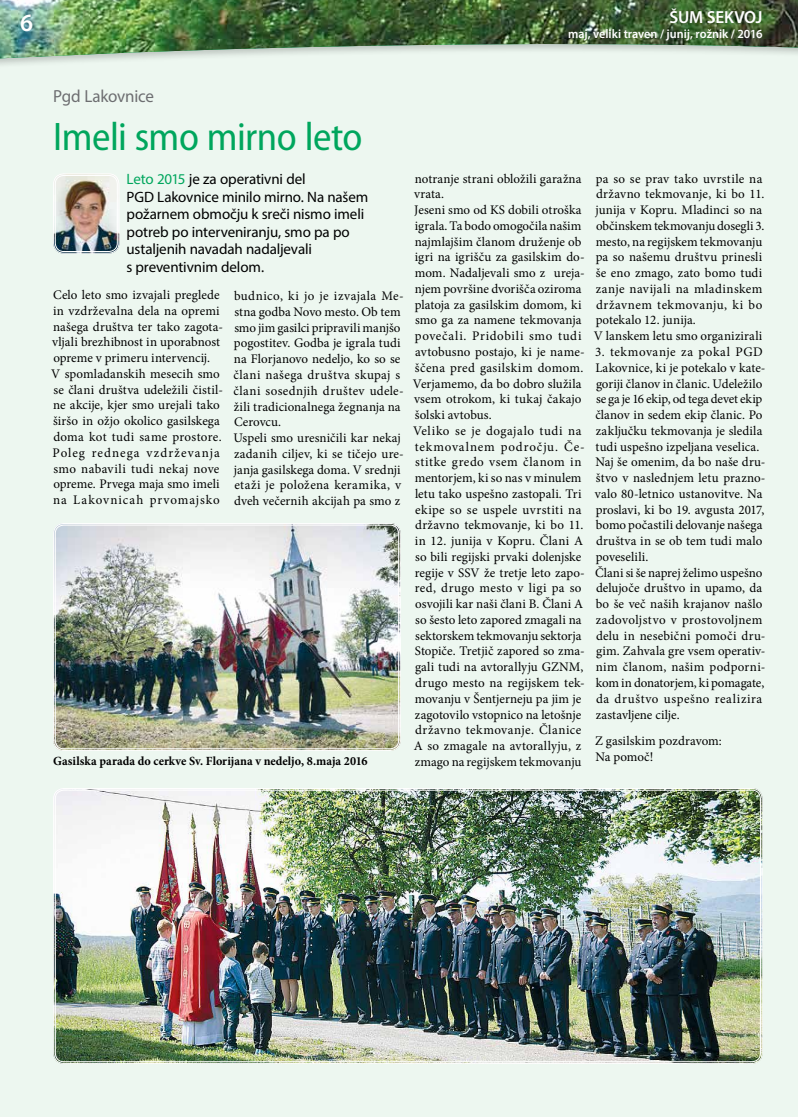
<style>
.page{position:relative;width:798px;height:1117px;background:#fff}
.page>*{position:absolute;margin:0;border:0;box-sizing:border-box;transform-origin:0 0}
.t1{font:semi-condensed 40px "Myriad Pro";letter-spacing:-.015em;color:#00a65d}
.t2{font:600 25px "Myriad Pro";color:#fff}
.t3{font:17.5px "Myriad Pro";letter-spacing:-.015em;color:#6d6e71}
.t4{font:600 17.5px "Myriad Pro";letter-spacing:-.01em;color:#fff}
.t5{font:15px/17.5px "Myriad Pro";letter-spacing:-.005em;color:#000}
.t6{font:13.12px/15.8px "Minion Pro";letter-spacing:.01em;color:#000}
.t7{font:700 12.5px "Minion Pro";letter-spacing:.005em;color:#000}
.t8{font:600 12.5px "Myriad Pro";color:#fff}
.s1{color:#00a65d}
</style>
<div class="page">
<div style="left:0;top:94px;width:797px;height:1022px;background:#edf7f0"></div>
<div style="left:0;top:76px;width:797px;height:18px;background:#edf7f0"></div>
<img style="left:0;top:0;width:797px;height:76px">
<img style="left:53px;top:523px;width:347px;height:227px">
<div style="left:55px;top:524px;width:344px;height:225px;border:1px solid #fff;border-radius:9px"></div>
<img style="left:53px;top:788px;width:709px;height:275px">
<img style="left:53px;top:173px;width:66px;height:80px">
<div style="left:53px;top:173px;width:66px;height:80px;border:1px solid #fff;border-radius:10px"></div>
<div style="left:55px;top:175px;width:63px;height:77px;border:1px solid #fff;border-radius:9px"></div>
<h2 class="t2" style="left:20px;top:6px;width:14px">6</h2>
<h3 class="t4" style="left:669px;top:6px;width:94px">ŠUM SEKVOJ</h3>
<p class="t8" style="left:567px;top:26px;width:196px">maj, veliki traven / junij, rožnik / 2016</p>
<h3 class="t3" style="left:53px;top:85px;width:102px">Pgd Lakovnice</h3>
<h1 class="t1" style="left:53px;top:112px;width:310px">Imeli smo mirno leto</h1>
<p class="t5" style="left:126px;top:170px;width:243px"><span class="s1">Leto 2015</span> je za operativni del<br>PGD Lakovnice minilo mirno. Na našem požarnem območju k sreči nismo imeli potreb po interveniranju, smo pa po ustaljenih navadah nadaljevali<br>s preventivnim delom.</p>
<p class="t6" style="left:51px;top:287px;width:173px">Celo leto smo izvajali preglede in vzdrževalna dela na opremi našega društva ter tako zagota&shy;vljali brezhibnost in uporabnost opreme v primeru intervencij.<br>V spomladanskih mesecih smo se člani društva udeležili čistil&shy;ne akcije, kjer smo urejali tako širšo in ožjo okolico gasilskega doma kot tudi same prostore.<br>Poleg rednega vzdrževanja smo nabavili tudi nekaj nove opreme. Prvega maja smo imeli na Lakovnicah prvomajsko</p>
<p class="t6" style="left:233px;top:288px;width:172px">budnico, ki jo je izvajala Me&shy;stna godba Novo mesto. Ob tem smo jim gasilci pripravili manjšo pogostitev. Godba je igrala tudi na Florjanovo nedeljo, ko so se člani našega društva skupaj s člani sosednjih društev udele&shy;žili tradicionalnega žegnanja na<br>Cerovcu.<br>Uspeli smo uresničili kar nekaj zadanih ciljev, ki se tičejo ure&shy;janja gasilskega doma. V srednji etaži je položena keramika, v dveh večernih akcijah pa smo z</p>
<p class="t7" style="left:53px;top:752px;width:315px">Gasilska parada do cerkve Sv. Florijana v nedeljo, 8.maja 2016</p>
<p class="t6" style="left:413px;top:170px;width:173px">notranje strani obložili garažna vrata.<br>Jeseni smo od KS dobili otroška igrala. Ta bodo omogočila našim najmlajšim članom druženje ob igri na igrišču za gasilskim do&shy;mom. Nadaljevali smo z ureja&shy;njem površine dvorišča oziroma platoja za gasilskim domom, ki smo ga za namene tekmovanja povečali. Pridobili smo tudi avtobusno postajo, ki je name&shy;ščena pred gasilskim domom.<br>Verjamemo, da bo dobro služila vsem otrokom, ki tukaj čakajo šolski avtobus.<br>Veliko se je dogajalo tudi na tekmovalnem področju. Če&shy;stitke gredo vsem članom in mentorjem, ki so nas v minulem letu tako uspešno zastopali. Tri ekipe so se uspele uvrstiti na državno tekmovanje, ki bo 11. in 12. junija v Kopru. Člani A so bili regijski prvaki dolenjske regije v SSV že tretje leto zapo&shy;red, drugo mesto v ligi pa so osvojili kar naši člani B. Člani A so šesto leto zapored zmagali na sektorskem tekmovanju sektorja<br>Stopiče. Tretjič zapored so zma&shy;gali tudi na avtorallyju GZNM, drugo mesto na regijskem tek&shy;movanju v Šentjerneju pa jim je zagotovilo vstopnico na letošnje državno tekmovanje. Članice<br>A so zmagale na avtorallyju, z zmago na regijskem tekmovanju</p>
<p class="t6" style="left:593px;top:170px;width:172px">pa so se prav tako uvrstile na državno tekmovanje, ki bo 11. junija v Kopru. Mladinci so na občinskem tekmovanju dosegli 3. mesto, na regijskem tekmovanju pa so našemu društvu prinesli še eno zmago, zato bomo tudi zanje navijali na mladinskem državnem tekmovanju, ki bo potekalo 12. junija.<br>V lanskem letu smo organizirali</p>
<p class="t6" style="left:594px;top:344px;width:172px">3. tekmovanje za pokal PGD<br>Lakovnice, ki je potekalo v kate&shy;goriji članov in članic. Udeležilo se ga je 16 ekip, od tega devet ekip članov in sedem ekip članic. Po zaključku tekmovanja je sledila tudi uspešno izpeljana veselica.<br>Naj še omenim, da bo naše dru&shy;štvo v naslednjem letu prazno&shy;valo 80-letnico ustanovitve. Na proslavi, ki bo 19. avgusta 2017, bomo počastili delovanje našega društva in se ob tem tudi malo poveselili.<br>Člani si še naprej želimo uspešno delujoče društvo in upamo, da bo še več naših krajanov našlo zadovoljstvo v prostovoljnem delu in nesebični pomoči dru&shy;gim. Zahvala gre vsem operativ&shy;nim članom, našim podporni&shy;kom in donatorjem, ki pomagate, da društvo uspešno realizira zastavljene cilje.</p>
<p class="t6" style="left:595px;top:732px;width:128px">Z gasilskim pozdravom:<br>Na pomoč!</p>
</div>
